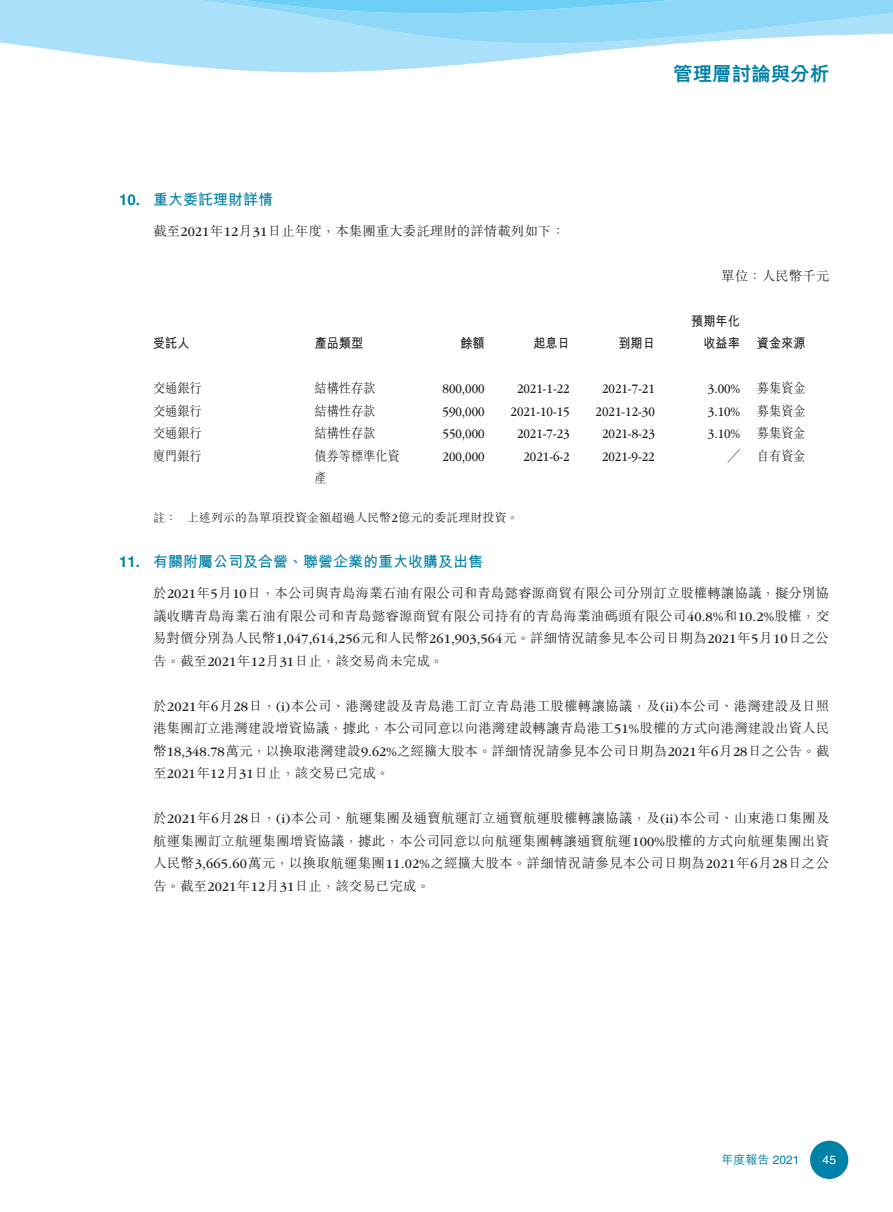
<style>
.page{position:relative;width:893px;height:1212px;background:#fff}
.page>*{position:absolute;margin:0;border:0;box-sizing:border-box;transform-origin:0 0}
.t1{font:800 19.5px "M Hei HK";color:#0081a7}
.t2{font:700 15px "M Hei HK";color:#0081a7}
.t3{font:300 13.5px/22.5px "M Sung HK";color:#231f20;text-align:justify}
.t4{font:13.5px "ITC Garamond Std";color:#231f20;scale:.9 1}
.t5{font:300 13.5px/22.5px "M Sung HK";color:#231f20;scale:.9 1}
.t6{font:700 13.5px/22.5px "M Hei HK";color:#231f20;text-align:right;scale:.9 1}
.t7{font:300 12px "M Sung HK";color:#231f20}
.t8{font:500 12px "M Hei HK";color:#0081a7}
.t9{font:12px "Helvetica LT Std";color:#fff}
.s1{font-family:"Helvetica LT Std"}
.s2{font-family:"ITC Garamond Std";font-weight:400}
.s3{font-family:"Helvetica LT Std";font-weight:400}
</style>
<div class="page">
<svg style="left:5px;top:43px;width:680px;height:29px;fill:#aae0f9"></svg>
<svg style="left:0;top:0;width:893px;height:43px"></svg>
<div style="left:810px;top:1141px;width:38px;height:38px;background:#0081a7;border-radius:50%"></div>
<h1 class="t1" style="left:673px;top:64px;width:157px">管理層討論與分析</h1>
<p class="t2" style="left:119px;top:188px;width:156px"><span class="s1">10.</span> 重大委託理財詳情</p>
<p class="t3" style="left:153px;top:219px;width:413px">截至<span class="s2">2021</span>年<span class="s2">12</span>月<span class="s2">31</span>日止年度，本集團重大委託理財的詳情載列如下：</p>
<p class="t6" style="left:153px;top:331px;width:42px">受託人</p>
<p class="t6" style="left:315px;top:331px;width:55px">產品類型</p>
<p class="t6" style="left:460px;top:331px;width:29px">餘額</p>
<p class="t6" style="left:533px;top:331px;width:42px">起息日</p>
<p class="t6" style="left:618px;top:331px;width:42px">到期日</p>
<p class="t3" style="left:721px;top:264px;width:109px">單位：人民幣千元</p>
<p class="t6" style="left:691px;top:309px;width:55px">預期年化收益率</p>
<p class="t6" style="left:757px;top:331px;width:55px">資金來源</p>
<p class="t5" style="left:153px;top:376px;width:56px">交通銀行</p>
<p class="t5" style="left:315px;top:376px;width:69px">結構性存款</p>
<p class="t4" style="left:443px;top:382px;width:48px">800,000</p>
<p class="t4" style="left:517px;top:382px;width:60px">2021-1-22</p>
<p class="t4" style="left:602px;top:382px;width:60px">2021-7-21</p>
<p class="t4" style="left:708px;top:382px;width:37px">3.00%</p>
<p class="t5" style="left:757px;top:376px;width:55px">募集資金</p>
<p class="t5" style="left:153px;top:399px;width:56px">交通銀行</p>
<p class="t5" style="left:315px;top:399px;width:69px">結構性存款</p>
<p class="t4" style="left:443px;top:404px;width:48px">590,000</p>
<p class="t4" style="left:510px;top:404px;width:67px">2021-10-15</p>
<p class="t4" style="left:596px;top:404px;width:67px">2021-12-30</p>
<p class="t4" style="left:708px;top:404px;width:37px">3.10%</p>
<p class="t5" style="left:757px;top:399px;width:56px">募集資金</p>
<p class="t5" style="left:153px;top:421px;width:56px">交通銀行</p>
<p class="t5" style="left:315px;top:421px;width:69px">結構性存款</p>
<p class="t4" style="left:442px;top:427px;width:48px">550,000</p>
<p class="t4" style="left:517px;top:427px;width:60px">2021-7-23</p>
<p class="t4" style="left:602px;top:427px;width:60px">2021-8-23</p>
<p class="t4" style="left:708px;top:427px;width:37px">3.10%</p>
<p class="t5" style="left:757px;top:421px;width:56px">募集資金</p>
<p class="t5" style="left:153px;top:444px;width:56px">廈門銀行</p>
<p class="t5" style="left:315px;top:444px;width:96px">債券等標準化資產</p>
<p class="t4" style="left:442px;top:449px;width:48px">200,000</p>
<p class="t4" style="left:523px;top:449px;width:53px">2021-6-2</p>
<p class="t4" style="left:602px;top:449px;width:60px">2021-9-22</p>
<p class="t5" style="left:728px;top:444px;width:15px">╱</p>
<p class="t5" style="left:757px;top:444px;width:55px">自有資金</p>
<p class="t7" style="left:153px;top:509px;width:367px">註： 上述列示的為單項投資金額超過人民幣<span class="s2">2</span>億元的委託理財投資。</p>
<p class="t2" style="left:119px;top:551px;width:366px"><span class="s1">11.</span> 有關附屬公司及合營、聯營企業的重大收購及出售</p>
<p class="t3" style="left:153px;top:581px;width:678px">於<span class="s2">2021</span>年<span class="s2">5</span>月<span class="s2">10</span>日，本公司與青島海業石油有限公司和青島懿睿源商貿有限公司分別訂立股權轉讓協議，擬分別協議收購青島海業石油有限公司和青島懿睿源商貿有限公司持有的青島海業油碼頭有限公司<span class="s2">40.8%</span>和<span class="s2">10.2%</span>股權，交易對價分別為人民幣<span class="s2">1,047,614,256</span>元和人民幣<span class="s2">261,903,564</span>元。詳細情況請參見本公司日期為<span class="s2">2021</span>年<span class="s2">5</span>月<span class="s2">10</span>日之公告。截至<span class="s2">2021</span>年<span class="s2">12</span>月<span class="s2">31</span>日止，該交易尚未完成。</p>
<p class="t3" style="left:153px;top:694px;width:678px">於<span class="s2">2021</span>年<span class="s2">6</span>月<span class="s2">28</span>日，<span class="s2">(i)</span>本公司、港灣建設及青島港工訂立青島港工股權轉讓協議，及<span class="s2">(ii)</span>本公司、港灣建設及日照港集團訂立港灣建設增資協議，據此，本公司同意以向港灣建設轉讓青島港工<span class="s2">51%</span>股權的方式向港灣建設出資人民幣<span class="s2">18,348.78</span>萬元，以換取港灣建設<span class="s2">9.62%</span>之經擴大股本。詳細情況請參見本公司日期為<span class="s2">2021</span>年<span class="s2">6</span>月<span class="s2">28</span>日之公告。截至<span class="s2">2021</span>年<span class="s2">12</span>月<span class="s2">31</span>日止，該交易已完成。</p>
<p class="t3" style="left:153px;top:806px;width:678px">於<span class="s2">2021</span>年<span class="s2">6</span>月<span class="s2">28</span>日，<span class="s2">(i)</span>本公司、航運集團及通寶航運訂立通寶航運股權轉讓協議，及<span class="s2">(ii)</span>本公司、山東港口集團及航運集團訂立航運集團增資協議，據此，本公司同意以向航運集團轉讓通寶航運<span class="s2">100%</span>股權的方式向航運集團出資人民幣<span class="s2">3,665.60</span>萬元，以換取航運集團<span class="s2">11.02%</span>之經擴大股本。詳細情況請參見本公司日期為<span class="s2">2021</span>年<span class="s2">6</span>月<span class="s2">28</span>日之公告。截至<span class="s2">2021</span>年<span class="s2">12</span>月<span class="s2">31</span>日止，該交易已完成。</p>
<p class="t8" style="left:721px;top:1151px;width:80px">年度報告 <span class="s3">2021</span></p>
<p class="t9" style="left:822px;top:1152px;width:15px">45</p>
</div>
